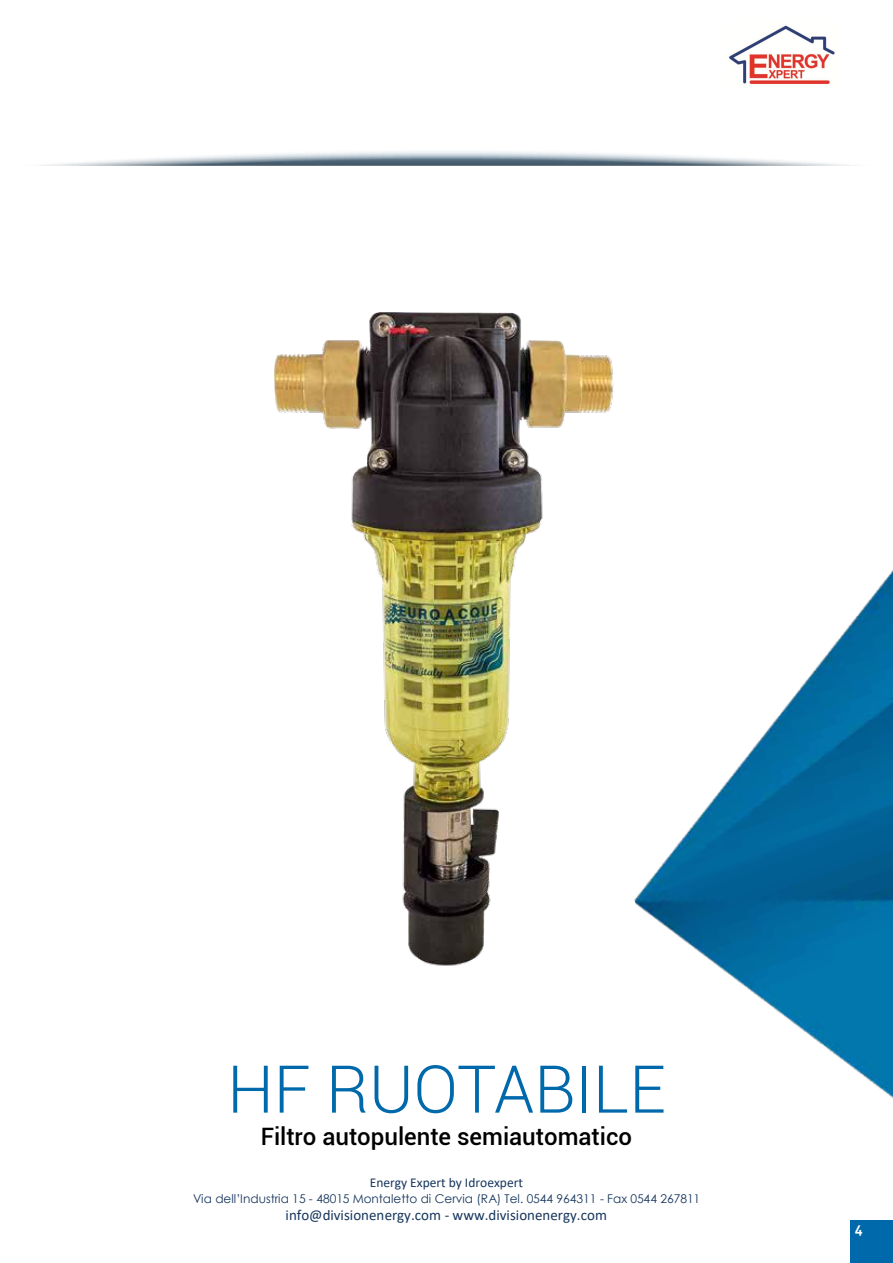
<style>
.page{position:relative;width:893px;height:1263px;background:#fff}
.page>*{position:absolute;margin:0;border:0;box-sizing:border-box;transform-origin:0 0}
.t1{font:300 66px "Roboto";color:#0069ab}
.t2{font:500 24px "Roboto";color:#000}
.t3{font:15px "Calibri";color:#17365d}
.t4{font:13.5px "Calibri";color:#17365d}
.t5{font:13.5px "DIN Bold Alternate";color:#fff}
.t6{font:12px "Century Gothic";color:#17365d}
</style>
<div class="page">
<div style="left:0;top:148px;width:893px;height:19px;background:#000;opacity:.47"></div>
<img style="left:275px;top:312px;width:339px;height:654px">
<img style="left:534px;top:557px;width:359px;height:706px">
<img style="left:729px;top:25px;width:106px;height:60px">
<h1 class="t1" style="left:227px;top:1043px;width:440px">HF RUOTABILE</h1>
<h2 class="t2" style="left:261px;top:1120px;width:373px">Filtro autopulente semiautomatico</h2>
<p class="t4" style="left:370px;top:1177px;width:155px">Energy Expert by Idroexpert</p>
<p class="t6" style="left:193px;top:1191px;width:509px">Via dell’Industria 15 - 48015 Montaletto di Cervia (RA) Tel. 0544 964311 - Fax 0544 267811</p>
<p class="t3" style="left:286px;top:1208px;width:323px">info@divisionenergy.com - www.divisionenergy.com</p>
<p class="t5" style="left:855px;top:1220px;width:9px">4</p>
</div>
